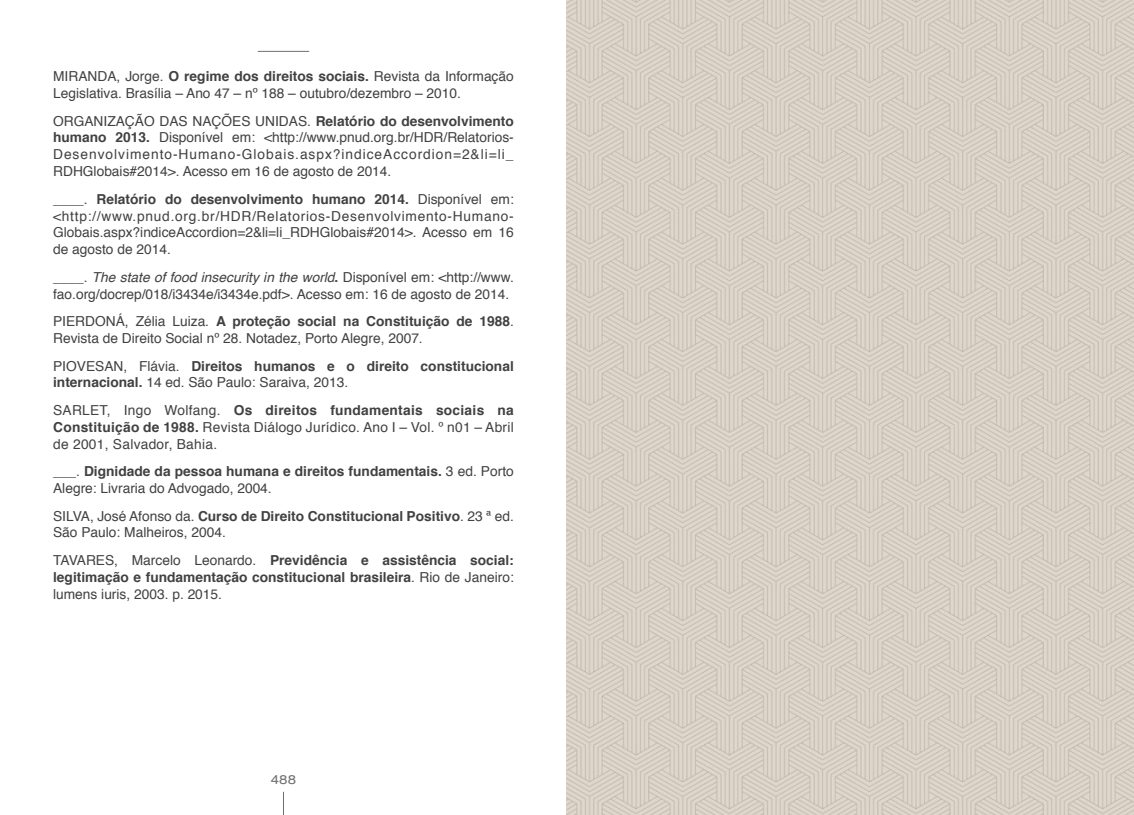
<style>
.page{position:relative;width:1134px;height:815px;background:#fff}
.page>*{position:absolute;margin:0;border:0;box-sizing:border-box;transform-origin:0 0}
.t1{font:13.75px/16.9px "Helvetica";color:#414042}
.t2{font:700 13.75px/16.9px "Helvetica";color:#414042}
.t3{font:expanded 12.5px "Helvetica Neue LT Std";color:#6d6e71}
.s1{font-weight:700}
.s2{font-style:italic}
.s3{font-weight:400}
</style>
<div class="page">
<svg style="left:283px;top:792px;width:1px;height:23px"></svg>
<hr style="left:258px;top:51px;width:51px;height:1px;background:#6d6e71">
<img style="left:567px;top:0;width:567px;height:815px">
<p class="t1" style="left:53px;top:68px;width:462px">MI RANDA, Jorge. <span class="s1">O regime dos direitos sociais.</span> Revista da I nformação<br>Legislativa. Brasília – Ano 47 – nº 188 – outubro/dezembro – 2010.</p>
<p class="t1" style="left:53px;top:113px;width:462px;text-align:justify">ORGANIZAÇÃO DAS NAÇÕ ES UNI DAS. <span class="s1">Relatório do desenvolvimento humano 2013.</span> Disponível em: &lt;http://www.pnud.org.br/HDR/Relatorios-Desenvolvimento-Humano-Globais.aspx?indiceAccordion=2&amp;li=li_ RDHGlobais#2014&gt;. Acesso em 16 de agosto de 2014.</p>
<p class="t1" style="left:53px;top:191px;width:462px;text-align:justify">____. <span class="s1">Relatório do desenvolvimento humano 2014.</span> Disponível em: &lt;http://www.pnud.org.br/HDR/Relatorios-Desenvolvimento-Humano-Globais.aspx?indiceAccordion=2&amp;li=li_RDHGlobais#2014&gt;. Acesso em 16 de agosto de 2014.</p>
<p class="t1" style="left:53px;top:269px;width:462px">____. <span class="s2">The state of food insecurity in the world</span><span class="s1">.</span> Disponível em: &lt;http://www. fao.org/docrep/018/i3434e/i3434e.pdf&gt;. Acesso em: 16 de agosto de 2014.</p>
<p class="t1" style="left:53px;top:313px;width:462px">PI ERDONÁ, Zélia Luiza. <span class="s1">A proteção social na Constituição de 1988</span>.<br>Revista de Direito Social nº 28. Notadez, Porto Alegre, 2007.</p>
<p class="t2" style="left:53px;top:357px;width:462px"><span class="s3">PIOVESAN, Flávia.</span> Direitos humanos e o direito constitucional internacional. <span class="s3">14 ed. São Paulo: Saraiva, 2013.</span></p>
<p class="t1" style="left:53px;top:402px;width:462px;text-align:justify">SARLET, I ngo Wolfang. <span class="s1">Os direitos fundamentais sociais na Constituição de 1988.</span> Revista Diálogo Jurídico. Ano I – Vol. º n01 – Abril de 2001, Salvador, Bahia.</p>
<p class="t2" style="left:53px;top:463px;width:462px"><span class="s3">___.</span> Dignidade da pessoa humana e direitos fundamentais. <span class="s3">3 ed. Porto<br>Alegre: Livraria do Advogado, 2004.</span></p>
<p class="t1" style="left:53px;top:508px;width:462px">SI LVA, José Afonso da. <span class="s1">Curso de Direito Constitucional Positivo</span>. 23 ª ed.<br>São Paulo: Malheiros, 2004.</p>
<p class="t2" style="left:53px;top:552px;width:462px;text-align:justify"><span class="s3">TAVARES, Marcelo Leonardo.</span> Previdência e assistência social: legitimação e fundamentação constitucional brasileira<span class="s3">. Rio de Janeiro: lumens iuris, 2003. p. 2015.</span></p>
<p class="t3" style="left:271px;top:771px;width:27px">488</p>
</div>
